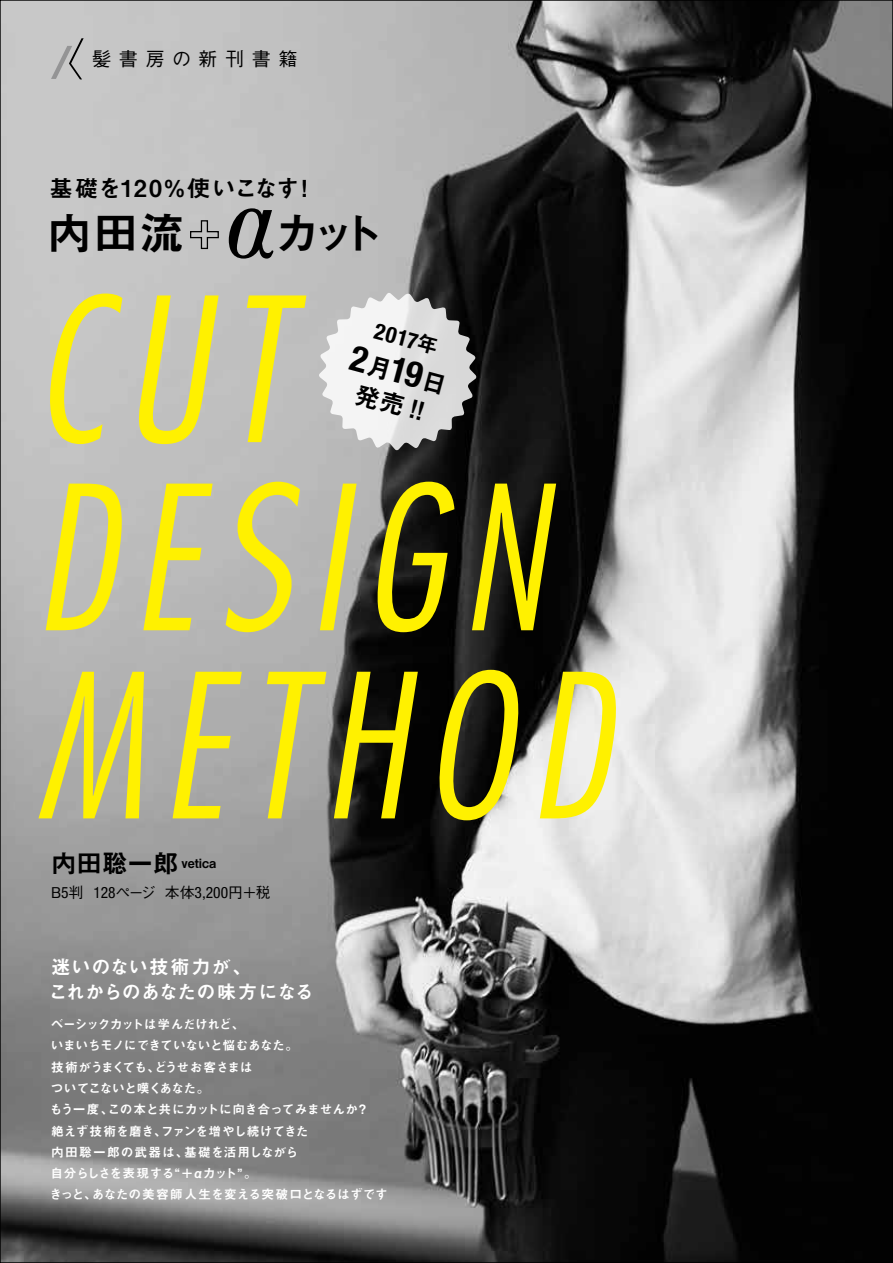
<style>
.page{position:relative;width:893px;height:1263px;background:#fff}
.page>*{position:absolute;margin:0;border:0;box-sizing:border-box;transform-origin:0 0}
.t1{font:italic 300 condensed 194.55px/188.1px "Futura Std";letter-spacing:.09em;color:#fff100}
.t2{font:44.7px "Midashi Go Pr 6 N MB31";letter-spacing:-.07em;color:#000}
.t3{font:25.5px/30.8px "Midashi Go Pr 6 N MB31";color:#000}
.t4{font:23.4px "Midashi Go Pr 6 N MB31";letter-spacing:-.02em;color:#000}
.t5{font:700 condensed 22.35px "Helvetica Neue LT Std";color:#000}
.t6{font:19.2px/25.5px "Midashi Go Pr 6 N MB31";letter-spacing:.005em;color:#fff}
.t7{font:500 19.2px "Gothic BBB Pr 6 N";letter-spacing:.4em;color:#000}
.t8{font:condensed 15.6px "Helvetica Neue LT Std";color:#000}
.t9{font:500 14.85px "Gothic BBB Pr 6 N";color:#000}
.t10{font:12.75px "Midashi Go Pr 6 N MB31";letter-spacing:-.02em;color:#fff}
.t11{font:12.75px/21.3px "Midashi Go Pr 6 N MB31";letter-spacing:-.06em;color:#fff}
.t12{font:12.75px "Midashi Go Pr 6 N MB31";letter-spacing:.005em;color:#fff}
.t13{font:12.75px "Midashi Go Pr 6 N MB31";letter-spacing:-.055em;color:#fff}
.t14{font:12.75px "Midashi Go Pr 6 N MB31";letter-spacing:-.07em;color:#fff}
.t15{font:12.75px "Midashi Go Pr 6 N MB31";color:#000}
.t16{font:12.75px "Midashi Go Pr 6 N MB31";letter-spacing:.1em;color:#fff}
.s1{font-family:"Midashi Go Pr 6 N MB31";font-weight:400;font-stretch:normal;font-size:21.3px}
.s2{font-family:"Helvetica Neue LT Std";font-weight:700;font-stretch:condensed;font-size:35.7px}
.s3{font-size:25.5px}
.s4{font-family:"Helvetica Neue LT Std";font-weight:400;font-stretch:condensed;font-size:15.6px}
.s5{font-family:"Gothic BBB Pr 6 N";font-weight:500;font-stretch:normal;font-size:14.85px}
</style>
<div class="page">
<img style="left:2px;top:2px;width:889px;height:1259px">
<svg style="left:51px;top:38px;width:33px;height:41px"></svg>
<svg style="left:229px;top:208px;width:44px;height:51px;background:#6f6f6f"></svg>
<svg style="left:189px;top:220px;width:30px;height:30px"></svg>
<svg style="left:318px;top:292px;width:160px;height:159px"></svg>
<h3 class="t7" style="left:92px;top:43px;width:207px">髪書房の新刊書籍</h3>
<h3 class="t4" style="left:49px;top:170px;width:252px">基礎を120%使いこなす</h3>
<h2 class="t2" style="left:274px;top:198px;width:110px">カット</h2>
<h3 class="t4" style="left:293px;top:170px;width:25px">!</h3>
<h2 class="t2" style="left:47px;top:198px;width:139px">内田流</h2>
<h1 class="t1" style="left:34px;top:283px;width:576px">CUT<br>DESIGN<br>METHOD</h1>
<h3 class="t5" style="left:378px;top:317px;width:67px;rotate:15deg">2017<span class="s1">年</span></h3>
<h3 class="t3" style="left:367px;top:348px;width:73px;text-indent:-13px;rotate:15deg">月<span class="s2">2<br></span>発売 !!</h3>
<p class="t15" style="left:51px;top:853px;width:167px"><span class="s3">内田聡一郎</span> vetica</p>
<p class="t9" style="left:165px;top:880px;width:108px">本体<span class="s4">3</span>,<span class="s4">200</span>円＋税</p>
<p class="t9" style="left:51px;top:880px;width:34px">B 判<span class="s4">5</span></p>
<p class="t8" style="left:93px;top:883px;width:64px">128<span class="s5">ページ</span></p>
<h3 class="t6" style="left:49px;top:953px;width:266px">迷いのない技術力が、<br>これからのあなたの味方になる</h3>
<p class="t13" style="left:51px;top:1014px;width:195px">ベーシックカットは学んだけれど、</p>
<p class="t10" style="left:51px;top:1035px;width:249px">いまいちモノにできていないと悩むあなた。</p>
<p class="t10" style="left:154px;top:1057px;width:100px">どうせお客さまは</p>
<p class="t11" style="left:51px;top:1056px;width:160px">技術がうまくても、<br>ついてこないと嘆くあなた。</p>
<p class="t10" style="left:50px;top:1099px;width:65px">もう一度、</p>
<p class="t10" style="left:108px;top:1099px;width:252px">この本と共にカットに向き合ってみませんか</p>
<p class="t10" style="left:356px;top:1099px;width:14px">?</p>
<p class="t12" style="left:51px;top:1120px;width:117px">絶えず技術を磨き、</p>
<p class="t14" style="left:161px;top:1120px;width:149px">ファンを増やし続けてきた</p>
<p class="t10" style="left:184px;top:1142px;width:116px">基礎を活用しながら</p>
<p class="t16" style="left:51px;top:1142px;width:139px">内田聡一郎の武器は、</p>
<p class="t11" style="left:50px;top:1162px;width:208px">自分らしさを表現する＋“ αカット。“</p>
<p class="t12" style="left:92px;top:1184px;width:298px">あなたの美容師人生を変える突破口となるはずです</p>
<p class="t10" style="left:49px;top:1184px;width:49px">きっと、</p>
</div>
